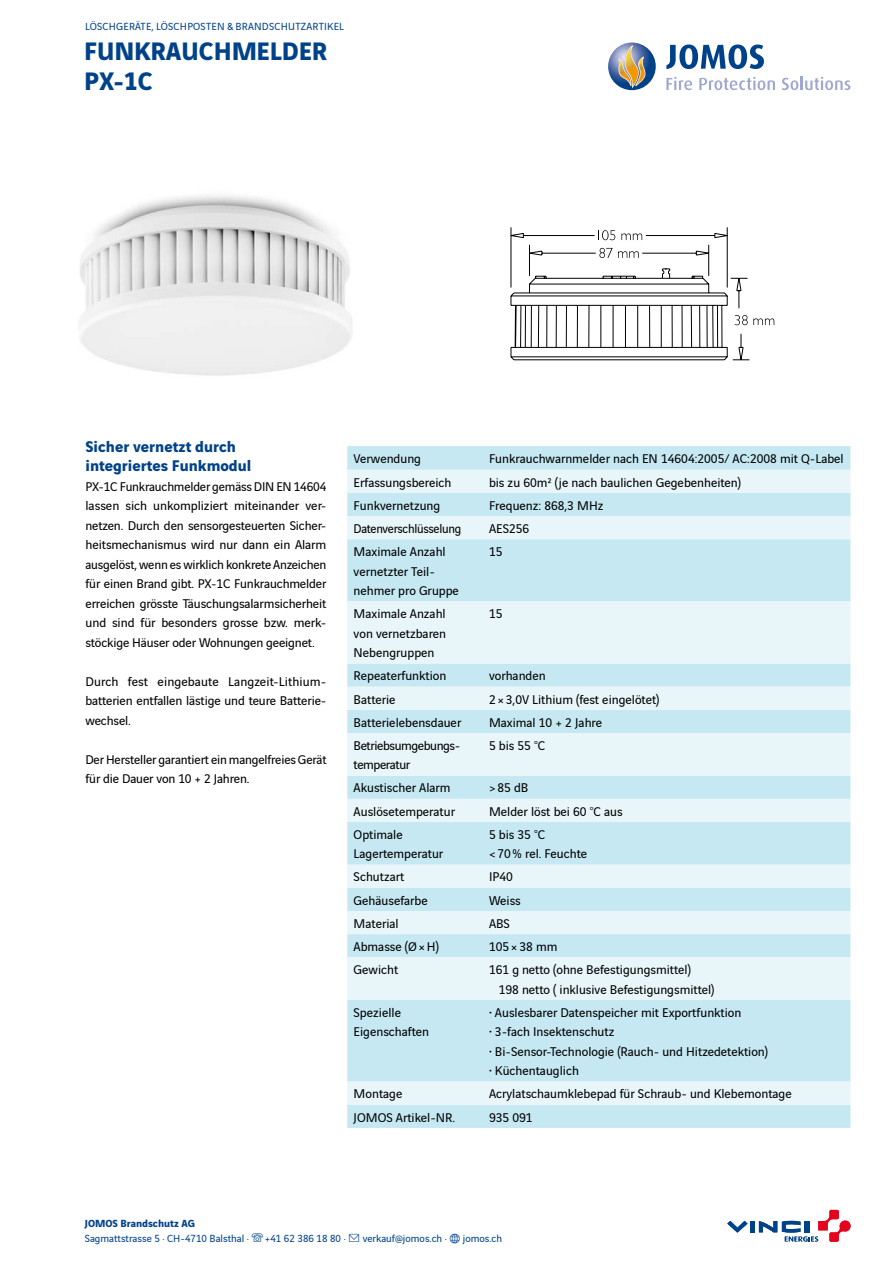
<style>
.page{position:relative;width:893px;height:1263px;background:#fff}
.page>*{position:absolute;margin:0;border:0;box-sizing:border-box;transform-origin:0 0}
.t1{font:700 27px/29.7px "Vinci Sans";color:#004289}
.t2{font:700 16.5px/19.5px "Vinci Sans";color:#004289}
.t3{font:13.5px/19.5px "Vinci Sans";color:#000}
.t4{font:13.5px/19.5px "Vinci Sans";letter-spacing:-.03em;color:#000}
.t5{font:13.5px "Vinci Sans";letter-spacing:-.02em;color:#000;scale:.96 1}
.t6{font:10.95px "Vinci Sans";color:#004289}
.t7{font:10.95px "Vinci Sans";letter-spacing:.02em;color:#004289}
.t8{font:700 10.95px "Vinci Sans";color:#004289}
</style>
<div class="page">
<svg style="left:666px;top:77px;width:26px;height:13px"></svg>
<svg style="left:699px;top:77px;width:76px;height:13px"></svg>
<svg style="left:782px;top:76px;width:68px;height:14px"></svg>
<img style="left:608px;top:43px;width:48px;height:47px;border-radius:24px">
<svg style="left:618px;top:45px;width:27px;height:43px"></svg>
<svg style="left:666px;top:45px;width:98px;height:24px"></svg>
<div style="left:347px;top:446px;width:503px;height:682px;background:#c5e8f2"></div>
<svg style="left:347px;top:470px;width:503px;height:635px;background:#d6eef5"></svg>
<img style="left:79px;top:195px;width:274px;height:181px">
<svg style="left:510px;top:227px;width:264px;height:134px"></svg>
<hr style="left:707px;top:305px;width:1px;height:42px;background:#000">
<hr style="left:750px;top:1221px;width:4px;height:11px;background:#004289">
<svg style="left:727px;top:1221px;width:21px;height:12px"></svg>
<svg style="left:759px;top:1210px;width:92px;height:32px"></svg>
<p class="t7" style="left:85px;top:18px;width:260px">LÖSCHGERÄTE, LÖSCHPOSTEN &amp; BRANDSCHUTZARTIKEL</p>
<h1 class="t1" style="left:84px;top:34px;width:245px">FUNKRAUCHMELDER<br>PX-1C</h1>
<p class="t2" style="left:85px;top:435px;width:167px">Sicher vernetzt durch integriertes Funkmodul</p>
<p class="t3" style="left:85px;top:475px;width:242px;text-align:justify">PX-1C Funkrauchmelder gemäss DIN EN 14604 lassen sich unkompliziert miteinander ver&shy;netzen. Durch den sensorgesteuerten Sicher&shy;heitsmechanismus wird nur dann ein Alarm ausgelöst, wenn es wirklich konkrete Anzeichen für einen Brand gibt. PX-1C Funkrauchmelder erreichen grösste Täuschungsalarmsicherheit und sind für besonders grosse bzw. merk&shy;stöckige Häuser oder Wohnungen geeignet.</p>
<p class="t3" style="left:85px;top:670px;width:242px;text-align:justify">Durch fest eingebaute Langzeit-Lithium&shy;batterien entfallen lästige und teure Batterie&shy;wechsel.</p>
<p class="t3" style="left:85px;top:748px;width:243px">Der Hersteller garantiert ein mangelfreies Gerät für die Dauer von 10 + 2 Jahren.</p>
<p class="t3" style="left:354px;top:447px;width:69px">Verwendung</p>
<p class="t3" style="left:489px;top:447px;width:356px">Funkrauchwarnmelder nach EN 14604:2005/ AC:2008 mit Q-Label</p>
<p class="t3" style="left:354px;top:471px;width:99px">Erfassungsbereich</p>
<p class="t3" style="left:489px;top:471px;width:253px">bis zu 60m2 (je nach baulichen Gegebenheiten)</p>
<p class="t3" style="left:354px;top:494px;width:88px">Funkvernetzung</p>
<p class="t3" style="left:489px;top:494px;width:116px">Frequenz: 868,3 MHz</p>
<p class="t5" style="left:354px;top:518px;width:114px">Datenverschlüsselung</p>
<p class="t3" style="left:489px;top:517px;width:42px">AES256</p>
<p class="t3" style="left:354px;top:541px;width:107px">Maximale Anzahl vernetzter Teil&shy;nehmer pro Gruppe</p>
<p class="t3" style="left:489px;top:541px;width:15px">15</p>
<p class="t3" style="left:354px;top:603px;width:94px;text-align:justify">Maximale Anzahl von vernetzbaren Nebengruppen</p>
<p class="t3" style="left:489px;top:603px;width:15px">15</p>
<p class="t3" style="left:354px;top:665px;width:94px">Repeaterfunktion</p>
<p class="t3" style="left:489px;top:665px;width:58px">vorhanden</p>
<p class="t3" style="left:354px;top:688px;width:44px">Batterie</p>
<p class="t3" style="left:489px;top:688px;width:172px">2×3,0V Lithium (fest eingelötet)</p>
<p class="t3" style="left:354px;top:711px;width:109px">Batterielebensdauer</p>
<p class="t3" style="left:489px;top:711px;width:115px">Maximal 10 + 2 Jahre</p>
<p class="t4" style="left:354px;top:734px;width:108px">Betriebsumgebungs&shy;temperatur</p>
<p class="t3" style="left:489px;top:734px;width:58px">5 bis 55 °C</p>
<p class="t3" style="left:354px;top:777px;width:98px">Akustischer Alarm</p>
<p class="t3" style="left:489px;top:777px;width:41px">&gt;85 dB</p>
<p class="t3" style="left:354px;top:800px;width:103px">Auslösetemperatur</p>
<p class="t3" style="left:489px;top:800px;width:135px">Melder löst bei 60 °C aus</p>
<p class="t3" style="left:354px;top:823px;width:91px">Optimale<br>Lagertemperatur</p>
<p class="t3" style="left:489px;top:823px;width:100px">5 bis 35 °C<br>&lt;70% rel. Feuchte</p>
<p class="t3" style="left:354px;top:866px;width:52px">Schutzart</p>
<p class="t3" style="left:489px;top:866px;width:25px">IP40</p>
<p class="t3" style="left:354px;top:889px;width:76px">Gehäusefarbe</p>
<p class="t3" style="left:489px;top:889px;width:33px">Weiss</p>
<p class="t3" style="left:354px;top:912px;width:47px">Material</p>
<p class="t3" style="left:489px;top:912px;width:22px">ABS</p>
<p class="t3" style="left:354px;top:935px;width:87px">Abmasse (Ø×H)</p>
<p class="t3" style="left:489px;top:935px;width:70px">105×38 mm</p>
<p class="t3" style="left:354px;top:959px;width:46px">Gewicht</p>
<p class="t3" style="left:499px;top:959px;width:217px;text-indent:-10px">161 g netto (ohne Befestigungsmittel)<br>198 netto ( inklusive Befestigungsmittel)</p>
<p class="t3" style="left:354px;top:1001px;width:77px">Spezielle<br>Eigenschaften</p>
<p class="t3" style="left:489px;top:1001px;width:254px">• Auslesbarer Datenspeicher mit Exportfunktion</p>
<p class="t3" style="left:489px;top:1021px;width:127px">• 3-fach Insektenschutz</p>
<p class="t3" style="left:489px;top:1040px;width:280px">• Bi-Sensor-Technologie (Rauch- und Hitzedetektion)</p>
<p class="t3" style="left:489px;top:1060px;width:91px">• Küchentauglich</p>
<p class="t3" style="left:354px;top:1083px;width:50px">Montage</p>
<p class="t3" style="left:489px;top:1083px;width:304px">Acrylatschaumklebepad für Schraub- und Klebemontage</p>
<p class="t3" style="left:354px;top:1106px;width:103px">JOMOS Artikel-NR.</p>
<p class="t3" style="left:489px;top:1106px;width:45px">935 091</p>
<p class="t8" style="left:85px;top:1215px;width:112px">JOMOS Brandschutz AG</p>
<p class="t6" style="left:85px;top:1230px;width:166px">Sagmattstrasse 5 · CH-4710 Balsthal ·</p>
<p class="t6" style="left:265px;top:1230px;width:184px">+41 62 386 18 80 · → verkauf@jomos.ch ·</p>
<p class="t6" style="left:463px;top:1230px;width:41px">jomos.ch</p>
</div>
